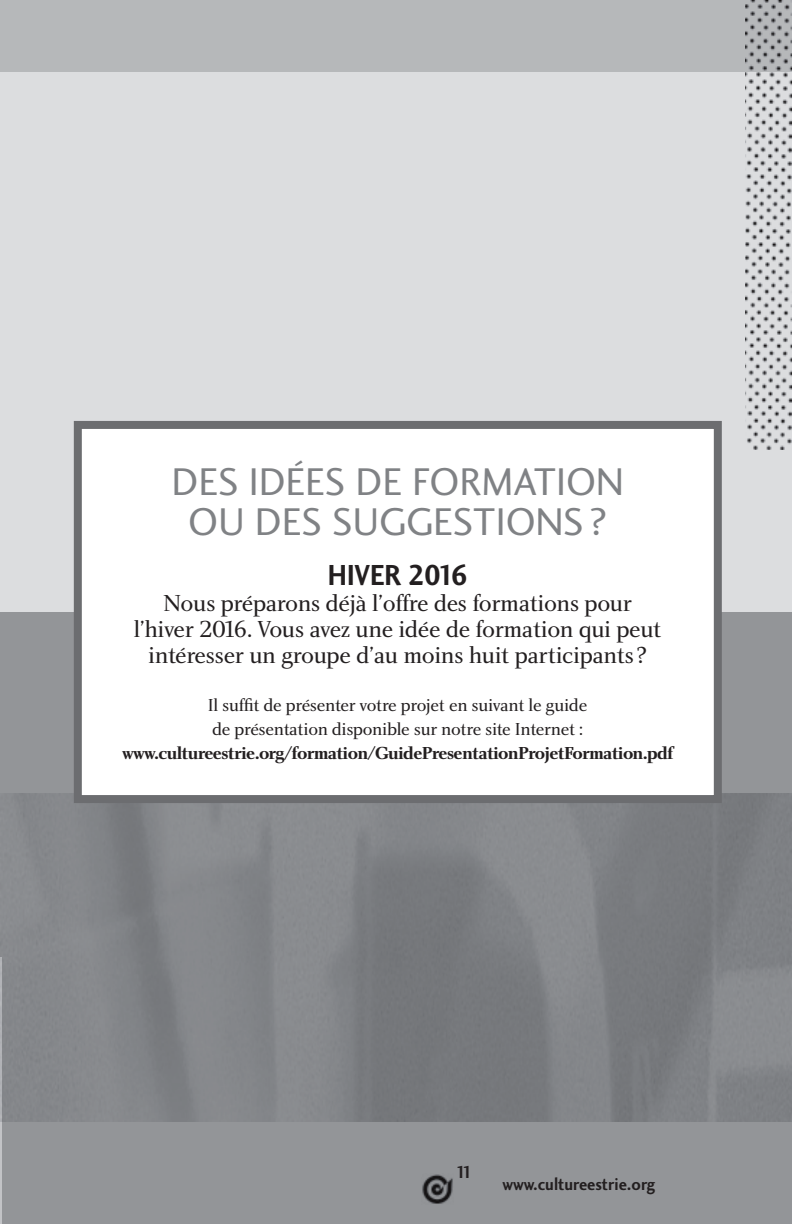
<style>
.page{position:relative;width:792px;height:1224px;background:#dcdddf}
.page>*{position:absolute;margin:0;border:0;box-sizing:border-box;transform-origin:0 0}
.SECTION1{font:40px/40px "Charlotte Sans Book Plain";color:#808285;text-align:center}
.Titre{font:30px "Charlotte Sans Bold Plain";color:#231f20;scale:.92 1}
.Texte_intro{font:24px/26px "Charlotte Book Plain";letter-spacing:-.02em;color:#231f20;text-align:center}
.Texte_intro-2{font:18px/24px "Charlotte Book Plain";letter-spacing:-.02em;color:#231f20}
.Texte_intro-3{font:18px "Charlotte Bold Plain";letter-spacing:-.04em;color:#231f20}
.t1{font:18px "Charlotte Sans Bold Plain";color:#231f20;scale:.92 1}
</style>
<div class="page">
<img style="left:746px;top:72px;width:46px;height:378px">
<svg style="left:1px;top:612px;width:791px;height:612px;background:#85878b"></svg>
<div style="left:1px;top:0;width:791px;height:72px;background:#b6b8ba"></div>
<hr style="left:0;top:957px;width:2px;height:267px;background:#d1d2d4">
<div style="left:74px;top:421px;width:648px;height:382px;background:#fff;border:8px solid #6c6d70"></div>
<img style="left:422px;top:1174px;width:31px;height:30px">
<p class="SECTION1" style="left:172px;top:461px;width:454px">DES IDÉES DE FORMATION<br>OU DES SUGGESTIONS?</p>
<p class="Titre" style="left:328px;top:557px;width:153px">HIVER 2016</p>
<p class="Texte_intro" style="left:134px;top:590px;width:529px">Nous préparons déjà l’offre des formations pour l’hiver 2016. Vous avez une idée de formation qui peut intéresser un groupe d’au moins huit participants?</p>
<p class="Texte_intro-2" style="left:208px;top:693px;width:381px">Il suffit de présenter votre projet en suivant le guide de présentation disponible sur notre site Internet :</p>
<p class="Texte_intro-3" style="left:122px;top:742px;width:553px">www.cultureestrie.org/formation/GuidePresentationProjetFormation.pdf</p>
<p class="t1" style="left:456px;top:1161px;width:20px">11</p>
<p class="t1" style="left:502px;top:1173px;width:167px">www.cultureestrie.org</p>
</div>
